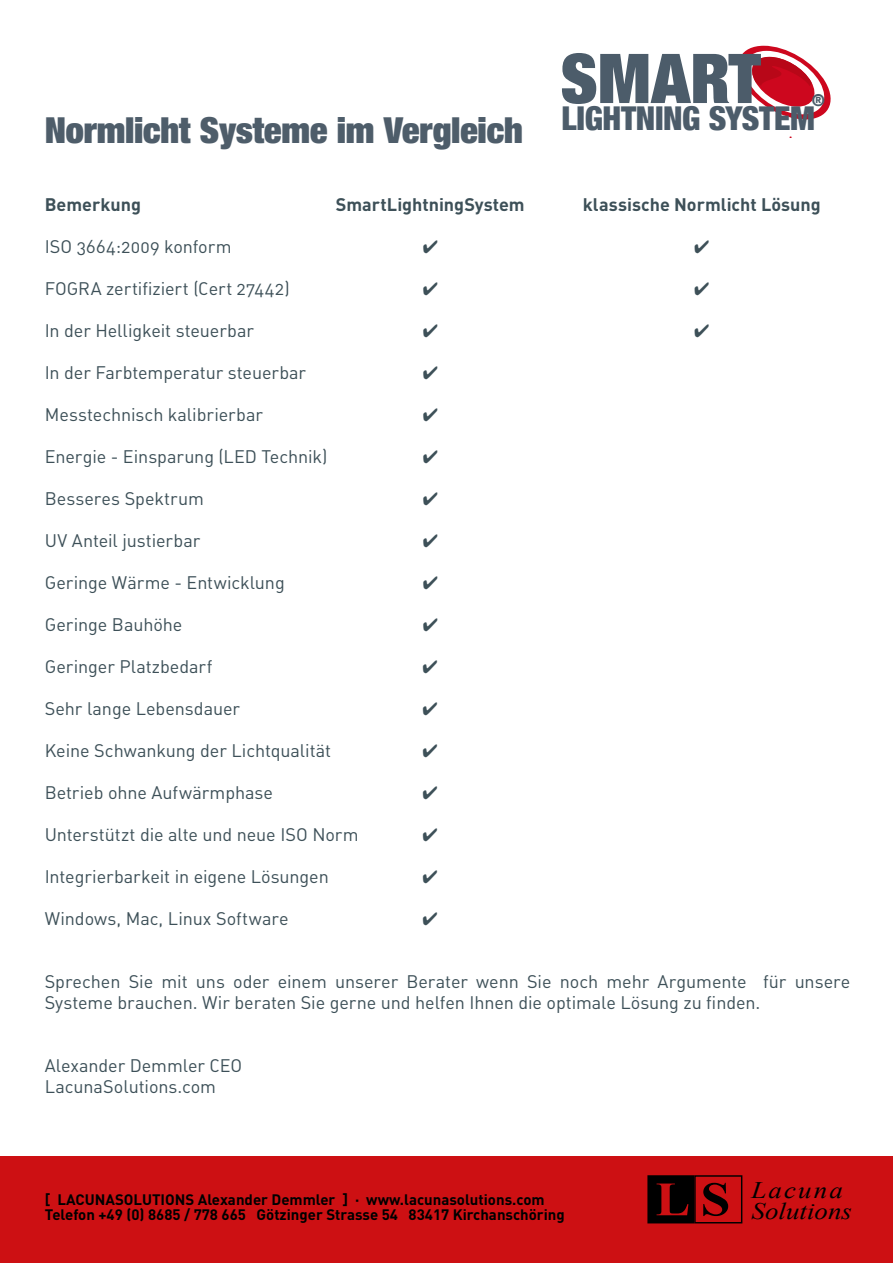
<style>
.page{position:relative;width:893px;height:1263px;background:#fff}
.page>*{position:absolute;margin:0;border:0;box-sizing:border-box;transform-origin:0 0}
.t1{font:900 expanded 36px "Helvetica Neue LT";letter-spacing:-.005em;color:#4e5d6a}
.t2{font:900 condensed 32.85px "Helvetica Neue";letter-spacing:-.01em;color:#4c5c6a}
.t3{font:italic 23.7px/21px "Times New Roman";color:#000;scale:1.14 1}
.t4{font:18px/21px "DIN Regular Alternate";letter-spacing:-.005em;color:#3d5058}
.t5{font:700 18px "DIN";color:#3d5058}
.t6{font:900 condensed 16.35px "Helvetica Neue";color:#4c5c6a}
.t7{font:700 15px/15px "DIN";color:#000}
</style>
<div class="page">
<div style="left:0;top:1157px;width:893px;height:106px;background:#cd1013"></div>
<svg style="left:647px;top:1175px;width:47px;height:48px;background:#220203"></svg>
<div style="left:694px;top:1175px;width:48px;height:48px;border:1px solid #000"></div>
<svg style="left:703px;top:1183px;width:25px;height:33px"></svg>
<svg style="left:562px;top:46px;width:269px;height:73px"></svg>
<h1 class="t1" style="left:45px;top:107px;width:479px">Normlicht Systeme im Vergleich</h1>
<p class="t6" style="left:812px;top:87px;width:15px">®</p>
<h2 class="t2" style="left:562px;top:92px;width:255px">LIGHTNING SYSTEM</h2>
<p class="t5" style="left:45px;top:192px;width:98px">Bemerkung</p>
<p class="t5" style="left:336px;top:192px;width:190px">SmartLightningSystem</p>
<p class="t5" style="left:583px;top:192px;width:239px">klassische Normlicht Lösung</p>
<p class="t4" style="left:45px;top:235px;width:188px">ISO 3664:2009 konform</p>
<p class="t4" style="left:45px;top:277px;width:246px">FOGRA zertifiziert (Cert 27442)</p>
<p class="t4" style="left:45px;top:319px;width:211px">In der Helligkeit steuerbar</p>
<p class="t4" style="left:45px;top:361px;width:263px">In der Farbtemperatur steuerbar</p>
<p class="t4" style="left:45px;top:403px;width:220px">Messtechnisch kalibrierbar</p>
<p class="t4" style="left:45px;top:445px;width:284px">Energie - Einsparung (LED Technik)</p>
<p class="t4" style="left:45px;top:487px;width:161px">Besseres Spektrum</p>
<p class="t4" style="left:45px;top:529px;width:157px">UV Anteil justierbar</p>
<p class="t4" style="left:45px;top:571px;width:242px">Geringe Wärme - Entwicklung</p>
<p class="t4" style="left:45px;top:613px;width:139px">Geringe Bauhöhe</p>
<p class="t4" style="left:45px;top:655px;width:169px">Geringer Platzbedarf</p>
<p class="t4" style="left:45px;top:697px;width:197px">Sehr lange Lebensdauer</p>
<p class="t4" style="left:45px;top:739px;width:288px">Keine Schwankung der Lichtqualität</p>
<p class="t4" style="left:45px;top:781px;width:230px">Betrieb ohne Aufwärmphase</p>
<p class="t4" style="left:45px;top:823px;width:315px">Unterstützt die alte und neue ISO Norm</p>
<p class="t4" style="left:45px;top:865px;width:286px">Integrierbarkeit in eigene Lösungen</p>
<p class="t4" style="left:45px;top:907px;width:245px">Windows, Mac, Linux Software</p>
<p class="t4" style="left:45px;top:970px;width:807px">Sprechen Sie mit uns oder einem unserer Berater wenn Sie noch mehr Argumente für unsere<br>Systeme brauchen. Wir beraten Sie gerne und helfen Ihnen die optimale Lösung zu finden.</p>
<p class="t4" style="left:45px;top:1054px;width:199px">Alexander Demmler CEO<br>LacunaSolutions.com</p>
<p class="t7" style="left:45px;top:1191px;width:521px">[ LACUNASOLUTIONS Alexander Demmler ] · www.lacunasolutions.com<br>Telefon +49 (0) 8685 / 778 665 Götzinger Strasse 54 83417 Kirchanschöring</p>
<h3 class="t3" style="left:751px;top:1179px;width:90px">Lacuna<br>Solutions</h3>
</div>
